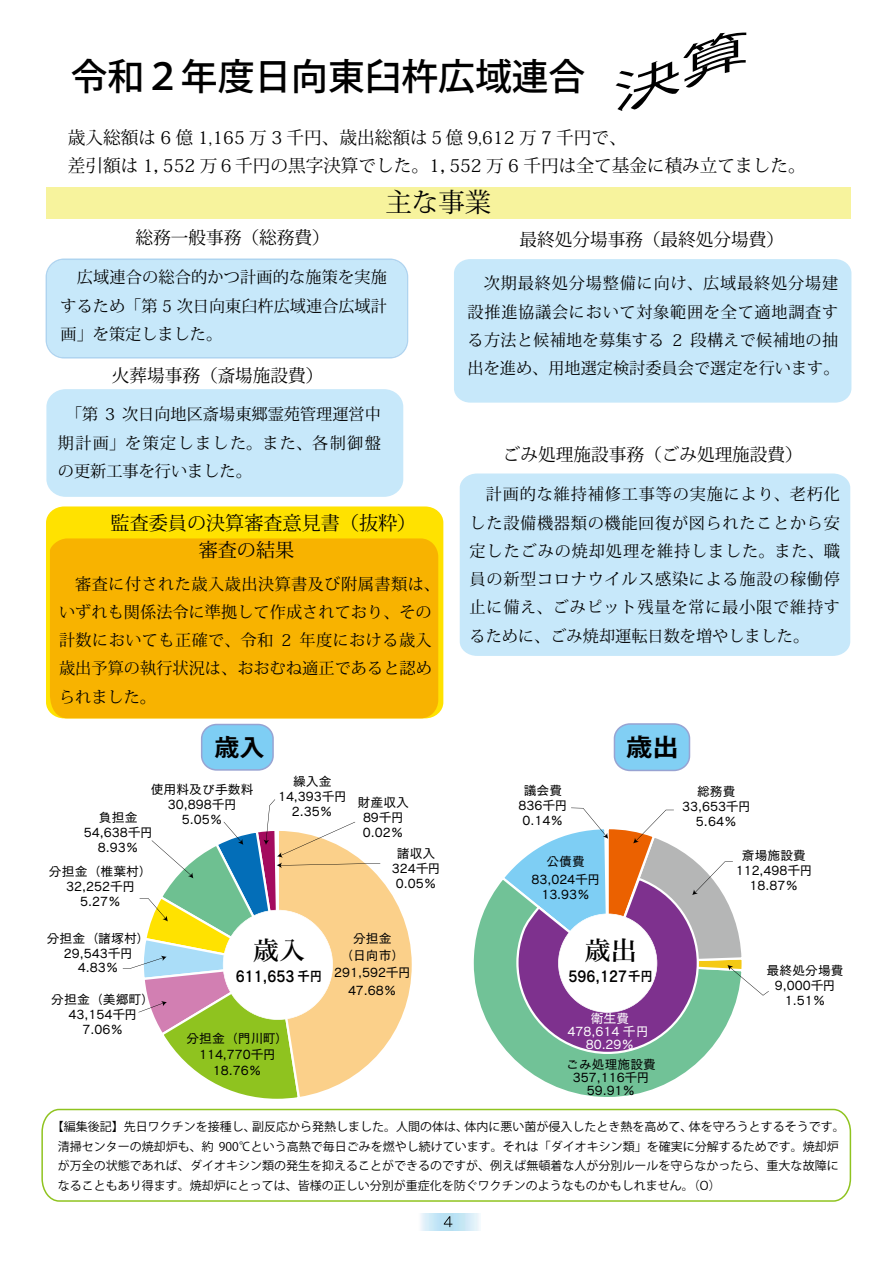
<style>
.page{position:relative;width:893px;height:1263px;background:#fff}
.page>*{position:absolute;margin:0;border:0;box-sizing:border-box;transform-origin:0 0}
.t1{font:36.75px "Koz Go Pro Medium 90 pv RKSJ H";color:#000}
.t2{font:26.4px "Koz Min Pro Regular 90 pv RKSJ H";color:#000}
.t3{font:25.95px "Hira Min DS W5 83 pv RKSJ H";color:#000}
.t4{font:24.15px "Koz Go Pro Bold 90 pv RKSJ H";color:#000;scale:1.09 1}
.t5{font:23.7px "Koz Go Pro Bold 90 pv RKSJ H";color:#000;scale:1.06 1}
.t6{font:19.05px "Koz Min Pro Regular 90 pv RKSJ H";color:#000}
.t7{font:17.7px/28.5px "Koz Min Pro Regular 90 pv RKSJ H";color:#000}
.t8{font:16.2px/28.3px "Koz Min Pro Regular 90 pv RKSJ H";letter-spacing:.01em;color:#000;text-align:justify}
.t9{font:16.2px/28.3px "Koz Min Pro Regular 90 pv RKSJ H";letter-spacing:.045em;color:#000;text-align:right}
.t10{font:16.2px "Koz Min Pro Regular 90 pv RKSJ H";letter-spacing:.03em;color:#000}
.t11{font:15.9px "Cezanne CID DB 83 pv RKSJ H";color:#000;scale:.91 1}
.t12{font:13.5px "Cezanne CID DB 83 pv RKSJ H";color:#000;scale:.91 1}
.t13{font:12.9px/15px "Cezanne CID M 83 pv RKSJ H";color:#000;text-align:center}
.t14{font:12.9px/12.9px "Cezanne CID M 83 pv RKSJ H";color:#fff;text-align:center}
.t15{font:12px/19.5px "Koz Go Pro Regular 90 pv RKSJ H";color:#000}
</style>
<div class="page">
<svg style="left:46px;top:506px;width:397px;height:208px;background:#fee206"></svg>
<div style="left:50px;top:538px;width:388px;height:180px;background:#f8b300"></div>
<div style="left:46px;top:187px;width:805px;height:31px;background:#f7f39d"></div>
<div style="left:460px;top:473px;width:390px;height:183px;background:#c7e8fa"></div>
<div style="left:454px;top:259px;width:397px;height:144px;background:#c7e8fa"></div>
<div style="left:46px;top:389px;width:357px;height:108px;background:#c7e8fa;border-radius:18px"></div>
<div style="left:46px;top:258px;width:362px;height:100px;background:#c7e8fa"></div>
<svg style="left:614px;top:723px;width:76px;height:48px;background:#8acef1"></svg>
<svg style="left:201px;top:724px;width:73px;height:47px;background:#88cdf1"></svg>
<svg style="left:616px;top:33px;width:130px;height:78px"></svg>
<svg style="left:41px;top:1109px;width:810px;height:93px"></svg>
<img style="left:421px;top:1213px;width:59px;height:17px">
<svg style="left:444px;top:1216px;width:8px;height:11px"></svg>
<svg style="left:473px;top:882px;width:223px;height:215px;fill:#71c297"></svg>
<svg style="left:501px;top:808px;width:268px;height:256px"></svg>
<svg style="left:123px;top:799px;width:289px;height:300px"></svg>
<h1 class="t1" style="left:71px;top:53px;width:516px">令和２年度日向東臼杵広域連合</h1>
<p class="t7" style="left:68px;top:122px;width:739px">歳入総額は 6 億 1,165 万 3 千円、歳出総額は５億 9,612 万 7 千円で、<br>差引額は 1，552 万６千円の黒字決算でした。1，552 万 6 千円は全て基金に積み立てました。</p>
<h2 class="t2" style="left:385px;top:183px;width:107px">主な事業</h2>
<p class="t7" style="left:136px;top:223px;width:196px">総務一般事務（総務費(</p>
<p class="t7" style="left:519px;top:225px;width:266px">最終処分場事務（最終処分場費(</p>
<p class="t8" style="left:61px;top:263px;width:328px;text-indent:16px">広域連合の総合的かつ計画的な施策を実施するため「第 5 次日向東臼杵広域連合広域計画」を策定しました。</p>
<p class="t9" style="left:468px;top:269px;width:372px">次期最終処分場整備に向け、広域最終処分場建設推進協議会において対象範囲を全て適地調査す段構えで候補地の抽</p>
<p class="t8" style="left:468px;top:325px;width:373px">る方法と候補地を募集する<br>出を進め、用地選定検討委員会で選定を行います。</p>
<p class="t8" style="left:673px;top:325px;width:11px">2</p>
<p class="t7" style="left:112px;top:361px;width:213px">火葬場事務（斎場施設費(</p>
<p class="t8" style="left:58px;top:400px;width:324px;text-indent:8px">「第 3 次日向地区斎場東郷霊苑管理運営中期計画」を策定しました。また、各制御盤の更新工事を行いました。</p>
<p class="t6" style="left:111px;top:509px;width:307px">監査委員の決算審査意見書（抜粋(</p>
<p class="t10" style="left:75px;top:572px;width:366px">審査に付された歳入歳出決算書及び附属書類は、</p>
<p class="t8" style="left:59px;top:597px;width:374px">いずれも関係法令に準拠して作成されており、その</p>
<p class="t8" style="left:299px;top:625px;width:134px">年度における歳入</p>
<p class="t8" style="left:59px;top:625px;width:374px;text-align:left">計数においても正確で、令和<br>歳出予算の執行状況は、おおむね適正であると認められました。</p>
<p class="t8" style="left:281px;top:625px;width:11px">2</p>
<h3 class="t5" style="left:214px;top:732px;width:49px">歳入</h3>
<p class="t13" style="left:151px;top:782px;width:105px">使用料及び手数料<br>30,898千円<br>5.05%</p>
<p class="t13" style="left:278px;top:774px;width:70px">繰入金<br>14,393千円</p>
<p class="t13" style="left:358px;top:795px;width:53px">財産収入</p>
<p class="t13" style="left:292px;top:804px;width:42px">2.35%</p>
<p class="t13" style="left:84px;top:809px;width:70px">負担金<br>54,638千円<br>8.93%</p>
<p class="t13" style="left:49px;top:864px;width:105px">分担金（椎葉村(<br>32,252千円<br>5.27%</p>
<p class="t13" style="left:47px;top:930px;width:105px">分担金（諸塚村(<br>29,543千円<br>4.83%</p>
<p class="t13" style="left:51px;top:991px;width:105px">分担金（美郷町(<br>43,154千円</p>
<p class="t13" style="left:363px;top:810px;width:42px;text-align:left">89千円<br>0.02%</p>
<p class="t13" style="left:392px;top:845px;width:50px">諸収入<br>324千円<br>0.05%</p>
<p class="t13" style="left:334px;top:929px;width:78px;line-height:17.2px">分担金<br>（日向市(<br>291,592千円<br>47.68%</p>
<h3 class="t3" style="left:253px;top:934px;width:53px">歳入</h3>
<p class="t12" style="left:298px;top:968px;width:29px">千円</p>
<p class="t11" style="left:236px;top:967px;width:66px">611,653</p>
<p class="t13" style="left:82px;top:1021px;width:42px">7.06%</p>
<p class="t13" style="left:186px;top:1030px;width:104px">分担金（門川町(</p>
<p class="t13" style="left:199px;top:1046px;width:78px;line-height:15.9px">114,770千円<br>18.76%</p>
<p class="t7" style="left:503px;top:440px;width:301px">ごみ処理施設事務（ごみ処理施設費(</p>
<p class="t8" style="left:470px;top:479px;width:372px;text-indent:16px">計画的な維持補修工事等の実施により、老朽化した設備機器類の機能回復が図られたことから安定したごみの焼却処理を維持しました。また、職員の新型コロナウイルス感染による施設の稼働停止に備え、ごみピット残量を常に最小限で維持するために、ごみ焼却運転日数を増やしました。</p>
<h3 class="t4" style="left:626px;top:732px;width:50px">歳出</h3>
<p class="t13" style="left:519px;top:783px;width:50px">議会費<br>836千円<br>0.14%</p>
<p class="t13" style="left:682px;top:784px;width:70px">総務費<br>33,653千円<br>5.64%</p>
<p class="t13" style="left:736px;top:848px;width:78px">斎場施設費<br>112,498千円<br>18.87%</p>
<p class="t13" style="left:531px;top:853px;width:70px;line-height:17.2px">公債費<br>83,024千円</p>
<p class="t13" style="left:541px;top:887px;width:50px">13.93%</p>
<h3 class="t3" style="left:585px;top:934px;width:53px">歳出</h3>
<p class="t12" style="left:628px;top:968px;width:29px">千円</p>
<p class="t11" style="left:569px;top:967px;width:66px">596,127</p>
<p class="t14" style="left:568px;top:1012px;width:82px">衛生費<br>478,614 千円<br>80.29％</p>
<p class="t13" style="left:566px;top:1057px;width:92px;line-height:12.9px">ごみ処理施設費<br>357,116千円<br>59.91%</p>
<p class="t13" style="left:767px;top:963px;width:79px">最終処分場費<br>9,000千円<br>1.51%</p>
<p class="t15" style="left:464px;top:1117px;width:229px">体内に悪い菌が侵入したとき熱を高めて、</p>
<p class="t15" style="left:58px;top:1117px;width:782px;text-indent:-6px">【編集後記】先日ワクチンを接種し、<br>清掃センターの焼却炉も、約 900℃という高熱で毎日ごみを燃やし続けています。それは「ダイオキシン類」を確実に分解するためです。焼却炉が万全の状態であれば、ダイオキシン類の発生を抑えることができるのですが、例えば無頓着な人が分別ルールを守らなかったら、重大な故障になることもあり得ます。焼却炉にとっては、皆様の正しい分別が重症化を防ぐワクチンのようなものかもしれません。（O(</p>
<p class="t15" style="left:252px;top:1117px;width:218px">副反応から発熱しました。人間の体は、</p>
<p class="t15" style="left:689px;top:1117px;width:157px">体を守ろうとするそうです。</p>
</div>
